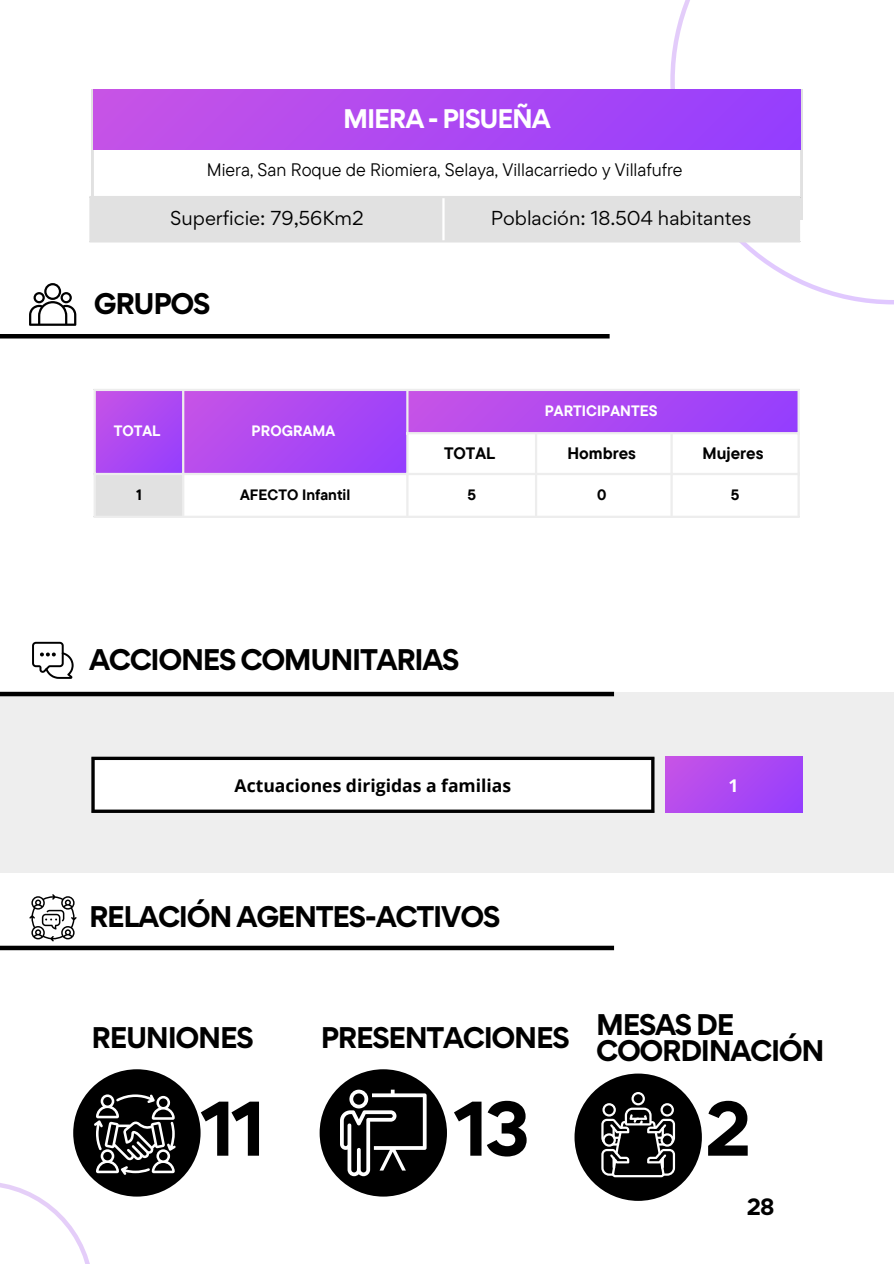
<style>
.page{position:relative;width:894px;height:1264px;background:#fff}
.page>*{position:absolute;margin:0;border:0;box-sizing:border-box;transform-origin:0 0}
.t1{font:700 69px "Gordita";color:#000}
.t2{font:700 26.7px/26px "Gordita";letter-spacing:-.05em;color:#000}
.t3{font:700 24px "Gordita";letter-spacing:-.05em;color:#fff}
.t4{font:700 21px "Gordita";color:#000}
.t5{font:18px "TT Commons Pro";color:#000}
.t6{font:18px "Gordita";color:#000}
.t7{font:700 17.55px "Open Sans";color:#000}
.t8{font:700 17.55px "Open Sans";color:#fff}
.t9{font:700 16.5px "TT Commons Pro";color:#000}
.t10{font:700 15px "TT Commons Pro";color:#fff}
.t11{font:700 15px "TT Commons Pro";color:#000}
</style>
<div class="page">
<svg style="left:670px;top:0;width:223px;height:304px"></svg>
<div style="left:0;top:691px;width:893px;height:181px;background:#eee"></div>
<svg style="left:92px;top:89px;width:710px;height:131px"></svg>
<div style="left:94px;top:89px;width:705px;height:61px;background:linear-gradient(to right,#c653e6,#953efe)"></div>
<svg style="left:29px;top:283px;width:47px;height:43px"></svg>
<svg style="left:32px;top:642px;width:42px;height:37px"></svg>
<div style="left:73px;top:1069px;width:127px;height:127px;background:#000;border-radius:50%"></div>
<div style="left:319px;top:1069px;width:128px;height:127px;background:#000;border-radius:50%"></div>
<div style="left:574px;top:1073px;width:127px;height:127px;background:#000;border-radius:50%"></div>
<svg style="left:340px;top:1089px;width:86px;height:87px"></svg>
<svg style="left:601px;top:1092px;width:74px;height:85px"></svg>
<svg style="left:94px;top:1094px;width:82px;height:80px"></svg>
<div style="left:91px;top:756px;width:563px;height:57px;background:#fff"></div>
<div style="left:664px;top:756px;width:137px;height:57px;background:linear-gradient(to right,#c151e8,#9b41fb)"></div>
<svg style="left:91px;top:760px;width:4px;height:49px"></svg>
<hr style="left:651px;top:760px;width:3px;height:49px;background:#000">
<svg style="left:91px;top:756px;width:563px;height:4px;background:#292929"></svg>
<svg style="left:91px;top:809px;width:563px;height:4px;background:#272727"></svg>
<svg style="left:29px;top:894px;width:48px;height:47px"></svg>
<div style="left:92px;top:198px;width:705px;height:42px;background:#e1e1e1"></div>
<hr style="left:89px;top:198px;width:3px;height:42px;background:#e1e1e1">
<hr style="left:797px;top:198px;width:2px;height:42px;background:#e1e1e1">
<hr style="left:89px;top:196px;width:710px;height:2px;background:#e1e1e1">
<hr style="left:89px;top:240px;width:710px;height:2px;background:#e1e1e1">
<hr style="left:442px;top:198px;width:2px;height:42px;background:#fff">
<div style="left:0;top:691px;width:614px;height:5px;background:#000"></div>
<div style="left:0;top:945px;width:614px;height:5px;background:#000"></div>
<hr style="left:0;top:334px;width:609px;height:4px;background:#000">
<svg style="left:0;top:1183px;width:90px;height:80px"></svg>
<div style="left:94px;top:473px;width:89px;height:44px;background:#e1e1e1"></div>
<div style="left:94px;top:389px;width:89px;height:85px;background:linear-gradient(to right,#bb4feb,#a043f8)"></div>
<div style="left:183px;top:389px;width:224px;height:85px;background:linear-gradient(to right,#c151e8,#9a41fb)"></div>
<div style="left:407px;top:389px;width:391px;height:44px;background:linear-gradient(to right,#c553e6,#963ffd)"></div>
<hr style="left:94px;top:391px;width:2px;height:124px;background:#ededed">
<hr style="left:182px;top:391px;width:2px;height:124px;background:#ededed">
<hr style="left:406px;top:391px;width:2px;height:124px;background:#ededed">
<hr style="left:535px;top:434px;width:2px;height:81px;background:#ededed">
<hr style="left:670px;top:434px;width:2px;height:81px;background:#ededed">
<hr style="left:797px;top:391px;width:2px;height:124px;background:#ededed">
<hr style="left:94px;top:389px;width:705px;height:2px;background:#ededed">
<hr style="left:406px;top:432px;width:393px;height:2px;background:#ededed">
<hr style="left:94px;top:473px;width:705px;height:2px;background:#ededed">
<hr style="left:94px;top:515px;width:705px;height:3px;background:#ededed">
<p class="t3" style="left:343px;top:103px;width:209px">MIERA - PISUEÑA</p>
<p class="t5" style="left:207px;top:158px;width:477px">Miera, San Roque de Riomiera, Selaya, Villacarriedo y Villafufre</p>
<p class="t6" style="left:170px;top:206px;width:195px">Superficie: 79,56Km2</p>
<h1 class="t6" style="left:491px;top:206px;width:262px">Población: 18.504 habitantes</h1>
<p class="t2" style="left:94px;top:290px;width:118px">GRUPOS</p>
<p class="t10" style="left:114px;top:421px;width:48px">TOTAL</p>
<p class="t10" style="left:251px;top:421px;width:85px">PROGRAMA</p>
<p class="t10" style="left:544px;top:401px;width:114px">PARTICIPANTES</p>
<p class="t9" style="left:444px;top:442px;width:53px">TOTAL</p>
<p class="t9" style="left:567px;top:442px;width:70px">Hombres</p>
<h1 class="t9" style="left:702px;top:442px;width:62px">Mujeres</h1>
<p class="t11" style="left:136px;top:485px;width:7px">1</p>
<p class="t11" style="left:240px;top:485px;width:112px">AFECTO Infantil</p>
<p class="t11" style="left:467px;top:485px;width:10px">5</p>
<p class="t11" style="left:597px;top:485px;width:11px">0</p>
<h1 class="t11" style="left:730px;top:485px;width:10px">5</h1>
<p class="t2" style="left:89px;top:647px;width:372px">ACCIONES COMUNITARIAS</p>
<p class="t7" style="left:234px;top:772px;width:278px">Actuaciones dirigidas a familias</p>
<p class="t8" style="left:728px;top:772px;width:12px">1</p>
<p class="t2" style="left:89px;top:903px;width:412px">RELACIÓN AGENTES-ACTIVOS</p>
<p class="t2" style="left:92px;top:1024px;width:163px">REUNIONES</p>
<h1 class="t2" style="left:321px;top:1024px;width:250px">PRESENTACIONES</h1>
<p class="t1" style="left:200px;top:1082px;width:66px">11</p>
<p class="t1" style="left:453px;top:1082px;width:78px">13</p>
<p class="t2" style="left:596px;top:1011px;width:230px">MESAS DE<br>COORDINACIÓN</p>
<p class="t1" style="left:704px;top:1082px;width:48px">2</p>
<p class="t4" style="left:746px;top:1192px;width:29px">28</p>
</div>
